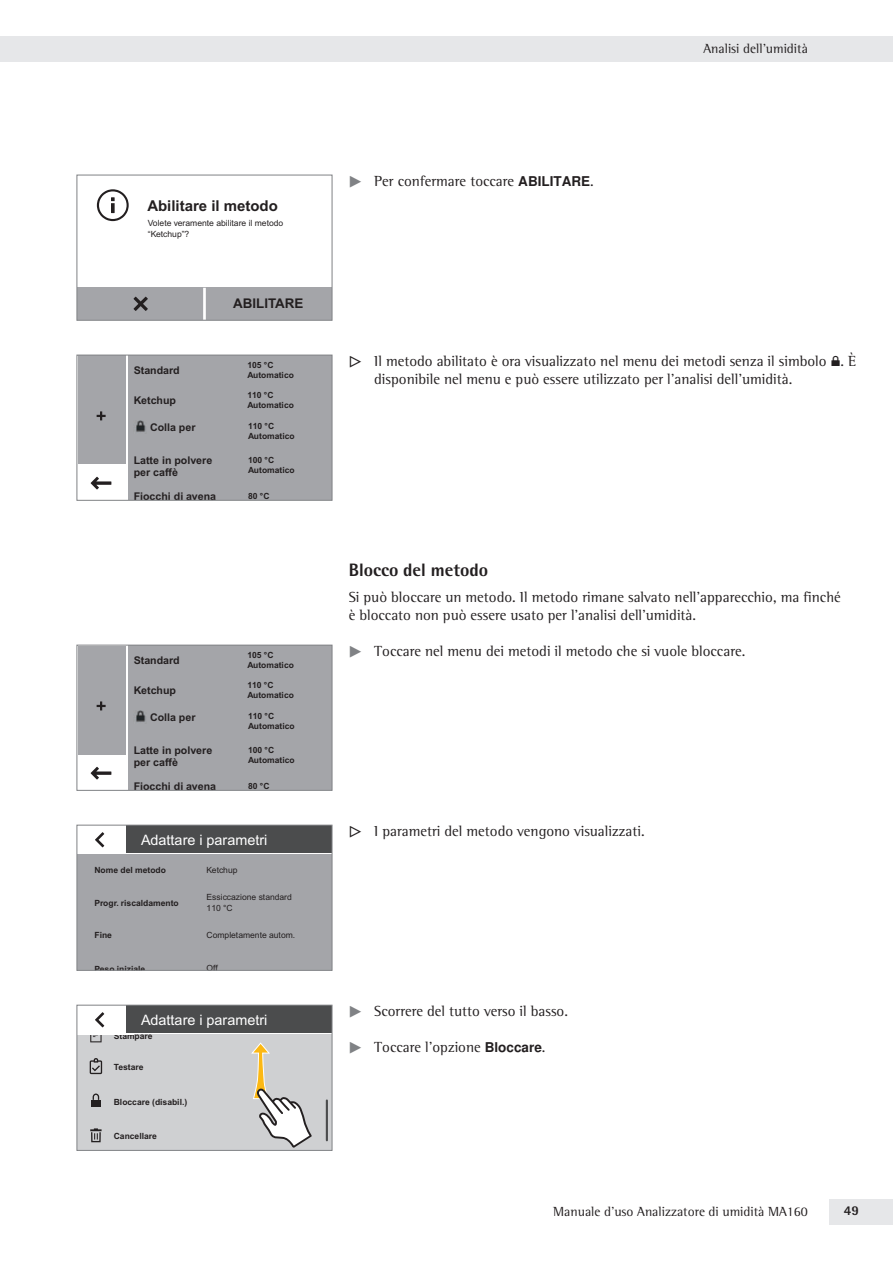
<style>
.page{position:relative;width:893px;height:1263px;background:#fff}
.page>*{position:absolute;margin:0;border:0;box-sizing:border-box;transform-origin:0 0}
.t1{font:800 18px "Sartorius Rotis Sans 2013";color:#231f20}
.t2{font:15px/18px "Sartorius Rotis Mail 2013";color:#231f20}
.t3{font:700 15px "Arial";color:#231f20}
.t4{font:14.4px "Arial";color:#fff}
.t5{font:13.5px "Sartorius Rotis Mail 2013";color:#231f20}
.t6{font:800 13.5px "Sartorius Rotis Sans 2013";color:#231f20}
.t7{font:700 13.35px "Arial";color:#231f20}
.t8{font:700 10.65px/11.7px "Arial";color:#231f20}
.t9{font:700 8.55px/10.2px "Arial";color:#231f20}
.t10{font:8.55px/10.6px "Arial";color:#231f20}
.s1{font-family:"Pik 6";color:#808285}
.s2{font-family:"Free Sans";font-weight:700;font-size:13.5px}
.s3{font-family:"Pik 6"}
.s4{font-family:"phoenix SQP";font-size:18px}
</style>
<div class="page">
<div style="left:0;top:36px;width:893px;height:26px;background:#e6e7e9"></div>
<div style="left:829px;top:1199px;width:64px;height:26px;background:#e6e7e9"></div>
<div style="left:77px;top:288px;width:127px;height:32px;background:#a4a5a9"></div>
<svg style="left:97px;top:189px;width:32px;height:32px"></svg>
<div style="left:204px;top:288px;width:128px;height:32px;background:#a4a5a9"></div>
<hr style="left:203px;top:288px;width:3px;height:32px;background:#fff">
<svg style="left:134px;top:297px;width:14px;height:14px"></svg>
<div style="left:77px;top:175px;width:255px;height:146px;border:1px solid #808285"></div>
<div style="left:128px;top:355px;width:203px;height:145px;background:#a4a5a9"></div>
<div style="left:78px;top:355px;width:47px;height:109px;background:#a4a5a9"></div>
<svg style="left:91px;top:477px;width:20px;height:12px"></svg>
<svg style="left:97px;top:411px;width:9px;height:9px"></svg>
<svg style="left:136px;top:420px;width:10px;height:12px"></svg>
<div style="left:77px;top:355px;width:255px;height:146px;border:1px solid #808285"></div>
<div style="left:128px;top:645px;width:203px;height:145px;background:#a4a5a9"></div>
<div style="left:78px;top:645px;width:47px;height:109px;background:#a4a5a9"></div>
<svg style="left:91px;top:767px;width:20px;height:12px"></svg>
<svg style="left:97px;top:701px;width:9px;height:9px"></svg>
<svg style="left:136px;top:710px;width:10px;height:12px"></svg>
<div style="left:77px;top:645px;width:255px;height:146px;border:1px solid #808285"></div>
<div style="left:78px;top:854px;width:254px;height:116px;background:#a4a5a9"></div>
<div style="left:126px;top:825px;width:206px;height:27px;background:#4b4c4d"></div>
<svg style="left:95px;top:832px;width:9px;height:15px"></svg>
<div style="left:77px;top:825px;width:255px;height:146px;border:1px solid #808285"></div>
<div style="left:78px;top:1034px;width:254px;height:116px;background:#cfd0d2"></div>
<svg style="left:90px;top:1012px;width:14px;height:30px"></svg>
<svg style="left:90px;top:1058px;width:12px;height:85px"></svg>
<div style="left:78px;top:1028px;width:56px;height:6px;background:#fff"></div>
<div style="left:126px;top:1005px;width:206px;height:27px;background:#4b4c4d"></div>
<svg style="left:251px;top:1042px;width:61px;height:106px"></svg>
<hr style="left:326px;top:1100px;width:2px;height:40px;background:#4b4c4d">
<div style="left:77px;top:1005px;width:255px;height:146px;border:1px solid #808285"></div>
<p class="t5" style="left:703px;top:41px;width:106px">Analisi dell’umidità</p>
<p class="t3" style="left:147px;top:197px;width:132px">Abilitare il metodo</p>
<p class="t10" style="left:148px;top:218px;width:137px">Volete veramente abilitare il metodo “Ketchup”?</p>
<p class="t8" style="left:134px;top:364px;width:47px">Standard</p>
<p class="t7" style="left:233px;top:296px;width:72px">ABILITARE</p>
<p class="t9" style="left:247px;top:360px;width:48px">105 °C<br>Automatico</p>
<p class="t8" style="left:134px;top:394px;width:44px">Ketchup</p>
<p class="t9" style="left:247px;top:390px;width:48px">110 °C<br>Automatico</p>
<p class="t8" style="left:150px;top:421px;width:47px">Colla per</p>
<p class="t9" style="left:248px;top:421px;width:48px">110 °C<br>Automatico</p>
<p class="t8" style="left:134px;top:454px;width:80px">Latte in polvere per caffè</p>
<p class="t9" style="left:248px;top:454px;width:48px">100 °C<br>Automatico</p>
<p class="t8" style="left:134px;top:491px;width:84px">Fiocchi di avena</p>
<p class="t9" style="left:248px;top:491px;width:23px">80 °C</p>
<p class="t8" style="left:134px;top:654px;width:47px">Standard</p>
<p class="t9" style="left:247px;top:650px;width:48px">105 °C<br>Automatico</p>
<p class="t8" style="left:134px;top:684px;width:44px">Ketchup</p>
<p class="t9" style="left:247px;top:680px;width:48px">110 °C<br>Automatico</p>
<p class="t8" style="left:150px;top:711px;width:47px">Colla per</p>
<p class="t9" style="left:248px;top:711px;width:48px">110 °C<br>Automatico</p>
<p class="t8" style="left:134px;top:744px;width:80px">Latte in polvere per caffè</p>
<p class="t9" style="left:248px;top:744px;width:48px">100 °C<br>Automatico</p>
<p class="t8" style="left:134px;top:781px;width:84px">Fiocchi di avena</p>
<p class="t9" style="left:248px;top:781px;width:23px">80 °C</p>
<p class="t4" style="left:141px;top:831px;width:128px">Adattare i parametri</p>
<p class="t9" style="left:94px;top:865px;width:73px">Nome del metodo</p>
<p class="t10" style="left:207px;top:864px;width:32px">Ketchup</p>
<p class="t9" style="left:94px;top:898px;width:86px">Progr. riscaldamento</p>
<p class="t9" style="left:94px;top:930px;width:19px">Fine</p>
<p class="t9" style="left:94px;top:963px;width:52px">Peso iniziale</p>
<p class="t10" style="left:207px;top:892px;width:87px;line-height:10.2px">Essiccazione standard<br>110 °C</p>
<p class="t10" style="left:207px;top:930px;width:90px">Completamente autom.</p>
<p class="t10" style="left:207px;top:963px;width:13px">Off</p>
<p class="t4" style="left:141px;top:1011px;width:128px">Adattare i parametri</p>
<p class="t9" style="left:114px;top:1031px;width:40px">Stampare</p>
<p class="t9" style="left:114px;top:1062px;width:31px">Testare</p>
<p class="t9" style="left:114px;top:1097px;width:75px">Bloccare (disabil.)</p>
<p class="t9" style="left:114px;top:1131px;width:45px">Cancellare</p>
<p class="t2" style="left:349px;top:172px;width:245px"><span class="s1">t</span> Per confermare toccare <span class="s2">ABILITARE</span>.</p>
<p class="t2" style="left:374px;top:352px;width:483px;text-indent:-26px"><span class="s3">y</span> Il metodo abilitato è ora visualizzato nel menu dei metodi senza il simbolo <span class="s4">H</span>. È disponibile nel menu e può essere utilizzato per l’analisi dell’umidità.</p>
<p class="t1" style="left:349px;top:558px;width:141px">Blocco del metodo</p>
<p class="t2" style="left:349px;top:588px;width:494px">Si può bloccare un metodo. Il metodo rimane salvato nell’apparecchio, ma finché è bloccato non può essere usato per l’analisi dell’umidità.</p>
<p class="t2" style="left:349px;top:642px;width:396px"><span class="s1">t</span> Toccare nel menu dei metodi il metodo che si vuole bloccare.</p>
<p class="t2" style="left:349px;top:822px;width:296px"><span class="s3">y</span> I parametri del metodo vengono visualizzati.</p>
<p class="t2" style="left:349px;top:1002px;width:219px"><span class="s1">t</span> Scorrere del tutto verso il basso.</p>
<p class="t2" style="left:349px;top:1038px;width:197px"><span class="s1">t</span> Toccare l’opzione <span class="s2">Bloccare</span>.</p>
<p class="t5" style="left:553px;top:1203px;width:256px">Manuale d’uso Analizzatore di umidità MA160</p>
<p class="t6" style="left:844px;top:1202px;width:17px">49</p>
</div>
